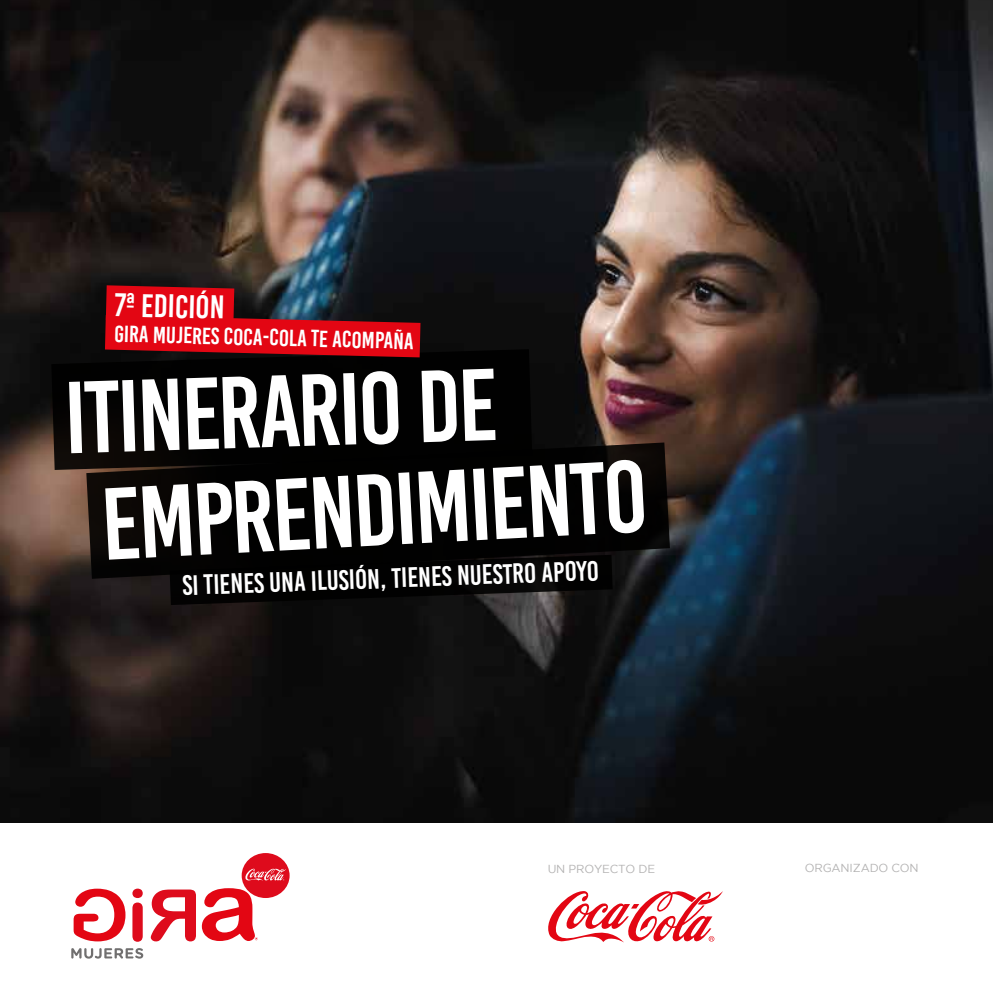
<style>
.page{position:relative;width:993px;height:993px;background:#fff}
.page>*{position:absolute;margin:0;border:0;box-sizing:border-box;transform-origin:0 0}
.t1{font:101.85px "Bebas Kai";color:#fff}
.t2{font:32.73px "Bebas Kai";color:#fff}
.t3{font:28px "Bebas Kai";color:#fff}
.t4{font:23.45px "Bebas Kai";color:#fff}
.t5{font:11.55px "Gotham";letter-spacing:-.015em;color:#b3b2b2}
</style>
<div class="page">
<img style="left:0;top:0;width:992px;height:822px">
<svg style="left:548px;top:891px;width:174px;height:51px"></svg>
<svg style="left:71px;top:948px;width:72px;height:10px"></svg>
<svg style="left:74px;top:888px;width:51px;height:53px"></svg>
<svg style="left:151px;top:889px;width:45px;height:52px"></svg>
<svg style="left:132px;top:888px;width:11px;height:53px"></svg>
<div style="left:241px;top:852px;width:48px;height:45px;background:#de0b1c;border-radius:50%"></div>
<svg style="left:245px;top:868px;width:41px;height:12px"></svg>
<svg style="left:202px;top:887px;width:56px;height:53px"></svg>
<svg style="left:51px;top:349px;width:481px;height:121px;background:#030202"></svg>
<svg style="left:170px;top:578px;width:442px;height:27px;background:#0b0b0a"></svg>
<svg style="left:105px;top:285px;width:315px;height:72px;background:#9a101b"></svg>
<svg style="left:86px;top:442px;width:583px;height:136px;background:#050403"></svg>
<p class="t2" style="left:115px;top:287px;width:111px;rotate:1deg">7ª EDICIÓN</p>
<p class="t4" style="left:114px;top:322px;width:301px;rotate:1deg">GIRA MUJERES COCA-COLA TE ACOMPAÑA</p>
<h1 class="t1" style="left:62px;top:364px;width:435px;rotate:-2deg">Itinerario de</h1>
<h1 class="t1" style="left:98px;top:470px;width:548px;rotate:-3deg">emprendimiento</h1>
<p class="t3" style="left:182px;top:570px;width:418px;rotate:-2deg">SI TIENES UNA ILUSIÓN, TIENES NUESTRO APOYO</p>
<p class="t5" style="left:547px;top:862px;width:109px">UN PROYECTO DE</p>
<p class="t5" style="left:804px;top:861px;width:115px">ORGANIZADO CON</p>
</div>
